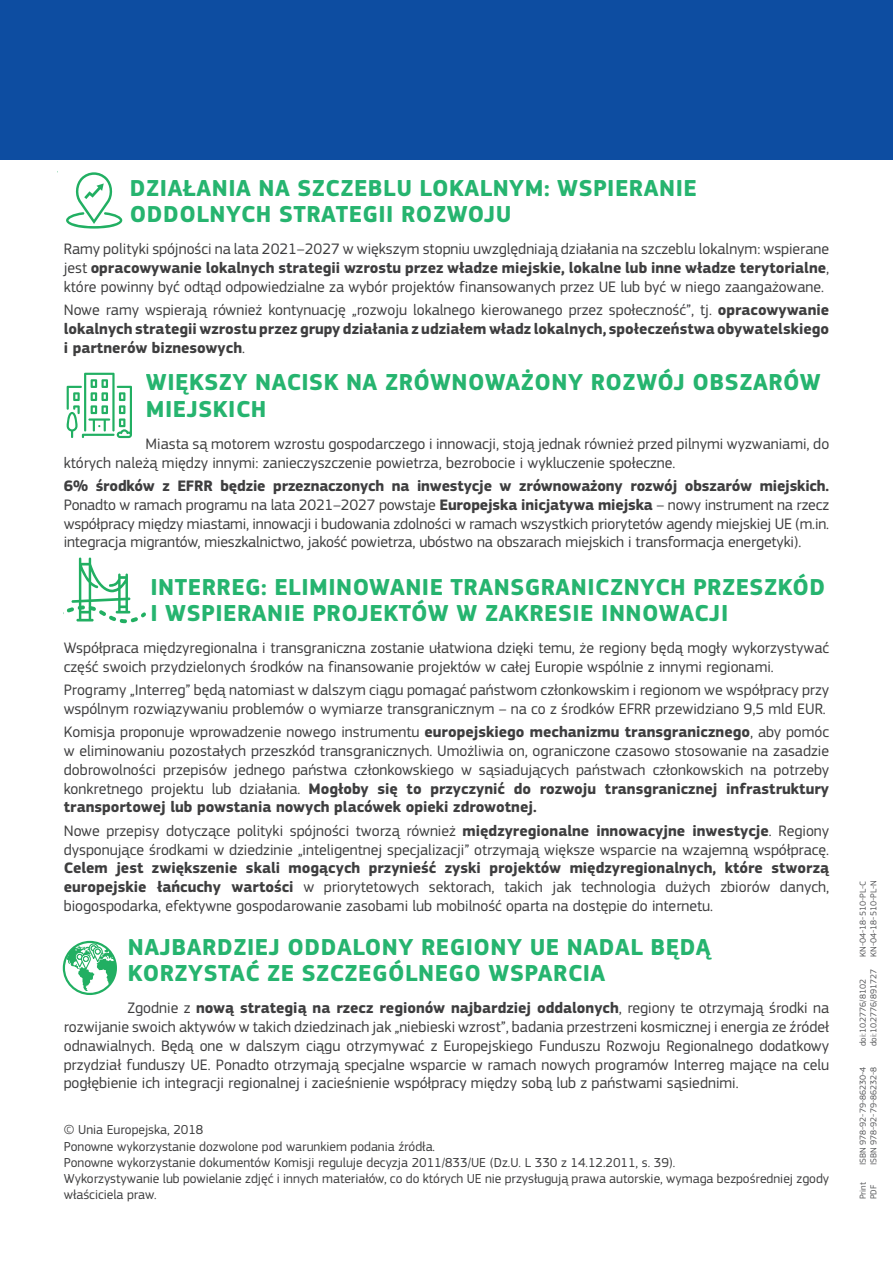
<style>
.page{position:relative;width:893px;height:1263px;background:#fff}
.page>*{position:absolute;margin:0;border:0;box-sizing:border-box;transform-origin:0 0}
.title_2{font:700 24px/26.5px "EC Square Sans Pro";letter-spacing:.02em;color:#26b46f}
.body_last{font:15.75px/18.9px "EC Square Sans Pro";color:#3e3e3f;text-align:justify}
.body_last-2{font:700 15.75px/18.9px "EC Square Sans Pro";color:#3e3e3f;text-align:justify}
.t1{font:13.5px/16.2px "EC Square Sans Pro";color:#3e3e3f}
.t2{font:9px "EC Square Sans Pro";color:#57585a}
.s1{font-weight:700}
.s2{font-weight:400}
</style>
<div class="page">
<div style="left:0;top:0;width:893px;height:160px;background:#0d4da1"></div>
<svg style="left:66px;top:172px;width:56px;height:57px"></svg>
<svg style="left:67px;top:373px;width:65px;height:65px"></svg>
<svg style="left:67px;top:557px;width:79px;height:67px"></svg>
<svg style="left:63px;top:941px;width:54px;height:54px"></svg>
<p class="title_2" style="left:130px;top:175px;width:568px">DZIAŁANIA NA SZCZEBLU LOKALNYM: WSPIERANIE<br>ODDOLNYCH STRATEGII ROZWOJU</p>
<p class="body_last" style="left:64px;top:239px;width:767px">Ramy polityki spójności na lata 2021–2027 w większym stopniu uwzględniają działania na szczeblu lokalnym: wspierane jest <span class="s1">opracowywanie lokalnych strategii wzrostu przez władze miejskie, lokalne lub inne władze terytorialne</span>, które powinny być odtąd odpowiedzialne za wybór projektów finansowanych przez UE lub być w niego zaangażowane.</p>
<p class="body_last-2" style="left:64px;top:301px;width:767px"><span class="s2">Nowe ramy wspierają również kontynuację „rozwoju lokalnego kierowanego przez społeczność”, tj.</span> opracowywanie lokalnych strategii wzrostu przez grupy działania z udziałem władz lokalnych, społeczeństwa obywatelskiego i partnerów biznesowych<span class="s2">.</span></p>
<p class="title_2" style="left:146px;top:370px;width:676px">WIĘKSZY NACISK NA ZRÓWNOWAŻONY ROZWÓJ OBSZARÓW<br>MIEJSKICH</p>
<p class="body_last" style="left:64px;top:434px;width:767px;text-indent:82px">Miasta są motorem wzrostu gospodarczego i innowacji, stoją jednak również przed pilnymi wyzwaniami, do których należą między innymi: zanieczyszczenie powietrza, bezrobocie i wykluczenie społeczne.</p>
<p class="body_last" style="left:64px;top:476px;width:767px"><span class="s1">6% środków z EFRR będzie przeznaczonych na inwestycje w zrównoważony rozwój obszarów miejskich.<br></span>Ponadto w ramach programu na lata 2021–2027 powstaje <span class="s1">Europejska inicjatywa miejska</span> – nowy instrument na rzecz współpracy między miastami, innowacji i budowania zdolności w ramach wszystkich priorytetów agendy miejskiej UE (m.in. integracja migrantów, mieszkalnictwo, jakość powietrza, ubóstwo na obszarach miejskich i transformacja energetyki).</p>
<p class="title_2" style="left:150px;top:574px;width:676px">INTERREG: ELIMINOWANIE TRANSGRANICZNYCH PRZESZKÓD<br>I WSPIERANIE PROJEKTÓW W ZAKRESIE INNOWACJI</p>
<p class="body_last" style="left:64px;top:638px;width:767px">Współpraca międzyregionalna i transgraniczna zostanie ułatwiona dzięki temu, że regiony będą mogły wykorzystywać część swoich przydzielonych środków na finansowanie projektów w całej Europie wspólnie z innymi regionami.</p>
<p class="body_last" style="left:64px;top:680px;width:767px">Programy „Interreg” będą natomiast w dalszym ciągu pomagać państwom członkowskim i regionom we współpracy przy wspólnym rozwiązywaniu problemów o wymiarze transgranicznym – na co z środków EFRR przewidziano 9,5 mld EUR.</p>
<p class="body_last" style="left:64px;top:722px;width:767px">Komisja proponuje wprowadzenie nowego instrumentu <span class="s1">europejskiego mechanizmu transgranicznego</span>, aby pomóc w eliminowaniu pozostałych przeszkód transgranicznych. Umożliwia on, ograniczone czasowo stosowanie na zasadzie dobrowolności przepisów jednego państwa członkowskiego w sąsiadujących państwach członkowskich na potrzeby konkretnego projektu lub działania. <span class="s1">Mogłoby się to przyczynić do rozwoju transgranicznej infrastruktury transportowej lub powstania nowych placówek opieki zdrowotnej.</span></p>
<p class="body_last" style="left:64px;top:821px;width:767px">Nowe przepisy dotyczące polityki spójności tworzą również <span class="s1">międzyregionalne innowacyjne inwestycje</span>. Regiony dysponujące środkami w dziedzinie „inteligentnej specjalizacji” otrzymają większe wsparcie na wzajemną współpracę.<br><span class="s1">Celem jest zwiększenie skali mogących przynieść zyski projektów międzyregionalnych, które stworzą europejskie łańcuchy wartości</span> w priorytetowych sektorach, takich jak technologia dużych zbiorów danych, biogospodarka, efektywne gospodarowanie zasobami lub mobilność oparta na dostępie do internetu.</p>
<p class="title_2" style="left:128px;top:934px;width:584px">NAJBARDZIEJ ODDALONY REGIONY UE NADAL BĘDĄ<br>KORZYSTAĆ ZE SZCZEGÓLNEGO WSPARCIA</p>
<p class="body_last" style="left:64px;top:998px;width:767px;text-indent:64px">Zgodnie z <span class="s1">nową strategią na rzecz regionów najbardziej oddalonych</span>, regiony te otrzymają środki na rozwijanie swoich aktywów w takich dziedzinach jak „niebieski wzrost”, badania przestrzeni kosmicznej i energia ze źródeł odnawialnych. Będą one w dalszym ciągu otrzymywać z Europejskiego Funduszu Rozwoju Regionalnego dodatkowy przydział funduszy UE. Ponadto otrzymają specjalne wsparcie w ramach nowych programów Interreg mające na celu pogłębienie ich integracji regionalnej i zacieśnienie współpracy między sobą lub z państwami sąsiednimi.</p>
<p class="t1" style="left:64px;top:1122px;width:767px">© Unia Europejska, 2018<br>Ponowne wykorzystanie dozwolone pod warunkiem podania źródła.<br>Ponowne wykorzystanie dokumentów Komisji reguluje decyzja 2011/833/UE (Dz.U. L 330 z 14.12.2011, s. 39).<br>Wykorzystywanie lub powielanie zdjęć i innych materiałów, co do których UE nie przysługują prawa autorskie, wymaga bezpośredniej zgody właściciela praw.</p>
<p class="t2" style="left:868px;top:957px;width:78px;rotate:-90deg">KN-04-18-510-PL-N</p>
<p class="t2" style="left:857px;top:957px;width:77px;rotate:-90deg">KN-04-18-510-PL-C</p>
<p class="t2" style="left:868px;top:1046px;width:78px;rotate:-90deg">doi:10.2776/891727</p>
<p class="t2" style="left:857px;top:1046px;width:68px;rotate:-90deg">doi:10.2776/8102</p>
<p class="t2" style="left:857px;top:1165px;width:100px;rotate:-90deg">ISBN 978-92-79-86230-4</p>
<p class="t2" style="left:868px;top:1165px;width:100px;rotate:-90deg">ISBN 978-92-79-86232-8</p>
<p class="t2" style="left:857px;top:1199px;width:19px;rotate:-90deg">Print</p>
<p class="t2" style="left:868px;top:1199px;width:16px;rotate:-90deg">PDF</p>
</div>
